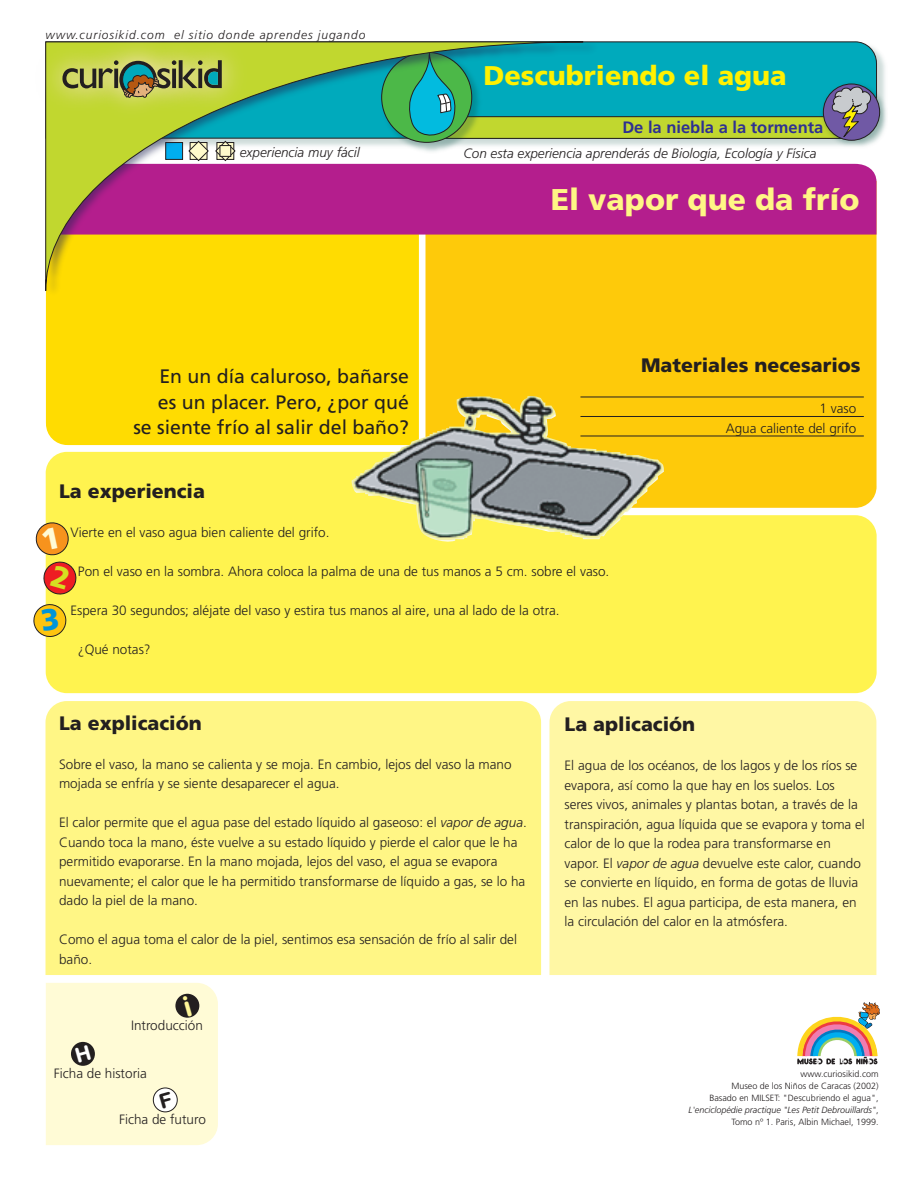
<style>
.page{position:relative;width:915px;height:1191px;background:#fff}
.page>*{position:absolute;margin:0;border:0;box-sizing:border-box;transform-origin:0 0}
.t1{font:900 30px "Frutiger";color:#fff685}
.t2{font:900 27px "Frutiger";color:#fff101}
.t3{font:19.5px/25.5px "Frutiger";color:#231f20;text-align:right}
.t4{font:900 19.5px "Frutiger";color:#231f20}
.t5{font:700 16.5px "Frutiger";color:#2e3092}
.t6{font:300 13.5px/19.5px "Frutiger";color:#231f20}
.t7{font:italic 300 13.5px "Frutiger";color:#231f20}
.t8{font:italic 300 12px "Frutiger";letter-spacing:.075em;color:#231f20}
.t9{font:300 9px/12px "Frutiger";color:#231f20;text-align:right}
.s1{font-style:italic}
</style>
<div class="page">
<div style="left:549px;top:701px;width:327px;height:274px;background:#fff7a4"></div>
<div style="left:45px;top:701px;width:496px;height:274px;background:#fff685"></div>
<div style="left:46px;top:452px;width:830px;height:241px;background:#fff34f"></div>
<div style="left:425px;top:234px;width:451px;height:274px;background:#feca0a"></div>
<div style="left:46px;top:296px;width:373px;height:149px;background:#ffdc01"></div>
<div style="left:598px;top:164px;width:278px;height:70px;background:#b41e8d"></div>
<svg style="left:598px;top:41px;width:278px;height:10px;background:#12a0b0"></svg>
<svg style="left:797px;top:1002px;width:82px;height:62px"></svg>
<img style="left:819px;top:81px;width:68px;height:66px">
<svg style="left:598px;top:51px;width:279px;height:92px;background:#3aac9b"></svg>
<img style="left:46px;top:41px;width:552px;height:255px">
<svg style="left:45px;top:41px;width:538px;height:250px;background:#ab916b"></svg>
<img style="left:45px;top:41px;width:9px;height:104px">
<img style="left:54px;top:41px;width:6px;height:104px">
<img style="left:215px;top:41px;width:64px;height:104px">
<img style="left:60px;top:41px;width:155px;height:111px">
<svg style="left:62px;top:60px;width:160px;height:38px;background:#909c52"></svg>
<img style="left:351px;top:395px;width:312px;height:149px">
<hr style="left:580px;top:397px;width:283px;height:1px;background:#231f20">
<hr style="left:580px;top:416px;width:283px;height:1px;background:#231f20">
<hr style="left:580px;top:436px;width:283px;height:1px;background:#231f20">
<svg style="left:35px;top:521px;width:43px;height:75px"></svg>
<svg style="left:33px;top:603px;width:34px;height:35px"></svg>
<div style="left:46px;top:983px;width:172px;height:162px;background:#fffbd6"></div>
<p class="t8" style="left:46px;top:28px;width:321px">www.curiosikid.com el sitio donde aprendes jugando</p>
<p class="t2" style="left:483px;top:59px;width:305px">Descubriendo el agua</p>
<p class="t5" style="left:622px;top:118px;width:202px">De la niebla a la tormenta</p>
<p class="t7" style="left:240px;top:144px;width:121px">experiencia muy fácil</p>
<p class="t7" style="left:463px;top:146px;width:354px">Con esta experiencia aprenderás de Biología, Ecología y Física</p>
<p class="t1" style="left:550px;top:182px;width:310px">El vapor que da frío</p>
<p class="t3" style="left:133px;top:364px;width:277px">En un día caluroso, bañarse<br>es un placer. Pero, ¿por qué<br>se siente frío al salir del baño?</p>
<p class="t4" style="left:59px;top:479px;width:147px">La experiencia</p>
<p class="t6" style="left:70px;top:522px;width:260px">Vierte en el vaso agua bien caliente del grifo.</p>
<p class="t6" style="left:78px;top:561px;width:532px">Pon el vaso en la sombra. Ahora coloca la palma de una de tus manos a 5 cm. sobre el vaso.</p>
<p class="t6" style="left:70px;top:600px;width:490px">Espera 30 segundos; aléjate del vaso y estira tus manos al aire, una al lado de la otra.</p>
<p class="t6" style="left:78px;top:639px;width:74px">¿Qué notas?</p>
<p class="t4" style="left:641px;top:353px;width:221px">Materiales necesarios</p>
<p class="t6" style="left:725px;top:398px;width:132px;text-align:right">1 vaso<br>Agua caliente del grifo</p>
<p class="t4" style="left:59px;top:711px;width:144px">La explicación</p>
<p class="t6" style="left:59px;top:754px;width:454px">Sobre el vaso, la mano se calienta y se moja. En cambio, lejos del vaso la mano mojada se enfría y se siente desaparecer el agua.</p>
<p class="t6" style="left:59px;top:812px;width:469px">El calor permite que el agua pase del estado líquido al gaseoso: el <span class="s1">vapor de agua</span>.<br>Cuando toca la mano, éste vuelve a su estado líquido y pierde el calor que le ha permitido evaporarse. En la mano mojada, lejos del vaso, el agua se evapora nuevamente; el calor que le ha permitido transformarse de líquido a gas, se lo ha dado la piel de la mano.</p>
<p class="t6" style="left:59px;top:929px;width:459px">Como el agua toma el calor de la piel, sentimos esa sensación de frío al salir del baño.</p>
<p class="t6" style="left:131px;top:1015px;width:73px">Introducción</p>
<p class="t6" style="left:54px;top:1063px;width:95px">Ficha de historia</p>
<p class="t6" style="left:119px;top:1109px;width:88px">Ficha de futuro</p>
<p class="t4" style="left:564px;top:712px;width:132px">La aplicación</p>
<p class="t6" style="left:564px;top:755px;width:302px">El agua de los océanos, de los lagos y de los ríos se evapora, así como la que hay en los suelos. Los seres vivos, animales y plantas botan, a través de la transpiración, agua líquida que se evapora y toma el calor de lo que la rodea para transformarse en vapor. El <span class="s1">vapor de agua</span> devuelve este calor, cuando se convierte en líquido, en forma de gotas de lluvia en las nubes. El agua participa, de esta manera, en la circulación del calor en la atmósfera.</p>
<p class="t9" style="left:688px;top:1067px;width:191px">www.curiosikid.com<br>Museo de los Niños de Caracas (2002)<br>Basado en MILSET: "Descubriendo el agua", <span class="s1">L'enciclopédie practique "Les Petit Debrouillards"</span>, Tomo nº 1. Paris, Albin Michael, 1999.</p>
</div>
